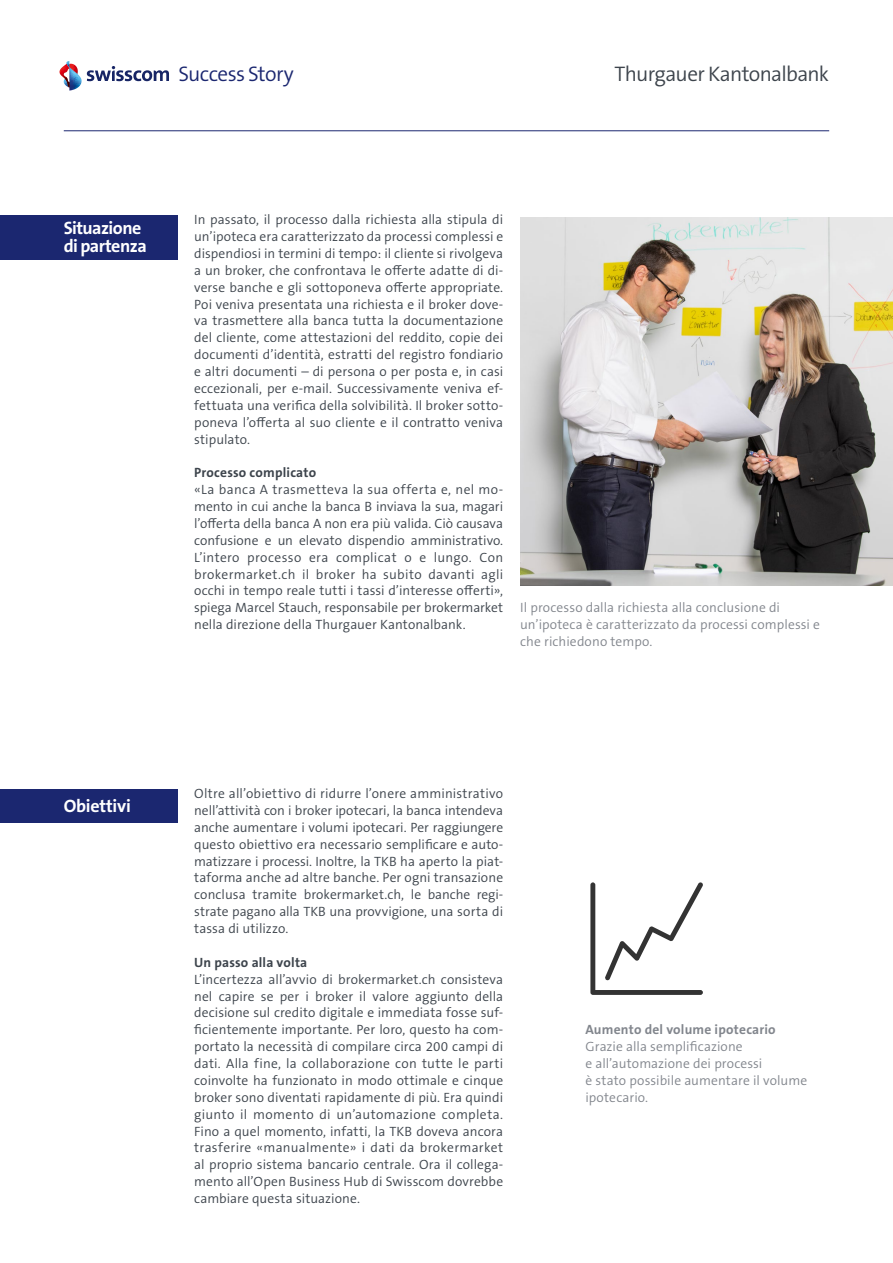
<style>
.page{position:relative;width:893px;height:1263px;background:#fff}
.page>*{position:absolute;margin:0;border:0;box-sizing:border-box;transform-origin:0 0}
.t1{font:300 21.15px "The Sans B W4";letter-spacing:-.03em;color:#3d444c}
.t2{font:300 21.15px "The Sans B W4";letter-spacing:-.025em;color:#1b2770}
.t3{font:700 18px/18px "The Sans B W7";letter-spacing:-.03em;color:#fff}
.t4{font:300 13.5px/16.8px "The Sans B W4";letter-spacing:.005em;color:#3d444c;text-align:justify}
.t5{font:300 13.5px/16.8px "The Sans B W4";letter-spacing:.005em;color:#82868d}
.t6{font:700 13.5px "The Sans B W7";letter-spacing:.015em;color:#3d444c}
.t7{font:700 13.5px "The Sans B W7";letter-spacing:.015em;color:#82868d}
</style>
<div class="page">
<svg style="left:59px;top:61px;width:110px;height:30px"></svg>
<hr style="left:64px;top:130px;width:765px;height:1px;background:#1b2770">
<img style="left:520px;top:218px;width:373px;height:368px">
<svg style="left:590px;top:882px;width:113px;height:113px"></svg>
<div style="left:0;top:215px;width:177px;height:44px;background:#1b2770"></div>
<div style="left:0;top:789px;width:177px;height:34px;background:#1b2770"></div>
<h1 class="t2" style="left:178px;top:60px;width:117px">Success Story</h1>
<h1 class="t1" style="left:614px;top:60px;width:216px">Thurgauer Kantonalbank</h1>
<h2 class="t3" style="left:64px;top:219px;width:84px">Situazione di partenza</h2>
<p class="t4" style="left:194px;top:211px;width:311px">In passato, il processo dalla richiesta alla stipula di un’ipoteca era caratterizzato da processi complessi e dispendiosi in termini di tempo: il cliente si rivolgeva a un broker, che confrontava le offerte adatte di di&shy;verse banche e gli sottoponeva offerte appropriate.<br>Poi veniva presentata una richiesta e il broker dove&shy;va trasmettere alla banca tutta la documentazione del cliente, come attestazioni del reddito, copie dei documenti d’identità, estratti del registro fondiario e altri documenti – di persona o per posta e, in casi eccezionali, per e-mail. Successivamente veniva ef&shy;fettuata una verifica della solvibilità. Il broker sotto&shy;poneva l’offerta al suo cliente e il contratto veniva stipulato.</p>
<p class="t6" style="left:194px;top:464px;width:124px">Processo complicato</p>
<p class="t4" style="left:194px;top:481px;width:311px">«La banca A trasmetteva la sua offerta e, nel mo&shy;mento in cui anche la banca B inviava la sua, magari l’offerta della banca A non era più valida. Ciò causava confusione e un elevato dispendio amministrativo.<br>L’intero processo era complicat o e lungo. Con brokermarket.ch il broker ha subito davanti agli occhi in tempo reale tutti i tassi d’interesse offerti», spiega Marcel Stauch, responsabile per brokermarket nella direzione della Thurgauer Kantonalbank.</p>
<p class="t5" style="left:520px;top:599px;width:301px">Il processo dalla richiesta alla conclusione di un’ipoteca è caratterizzato da processi complessi e che richiedono tempo.</p>
<h2 class="t3" style="left:64px;top:797px;width:69px">Obiettivi</h2>
<p class="t4" style="left:194px;top:785px;width:311px">Oltre all’obiettivo di ridurre l’onere amministrativo nell’attività con i broker ipotecari, la banca intendeva anche aumentare i volumi ipotecari. Per raggiungere questo obiettivo era necessario semplificare e auto&shy;matizzare i processi. Inoltre, la TKB ha aperto la piat&shy;taforma anche ad altre banche. Per ogni transazione conclusa tramite brokermarket.ch, le banche regi&shy;strate pagano alla TKB una provvigione, una sorta di tassa di utilizzo.</p>
<p class="t6" style="left:194px;top:953px;width:115px">Un passo alla volta</p>
<p class="t4" style="left:194px;top:971px;width:311px">L’incertezza all’avvio di brokermarket.ch consisteva nel capire se per i broker il valore aggiunto della decisione sul credito digitale e immediata fosse suf&shy;ficientemente importante. Per loro, questo ha com&shy;portato la necessità di compilare circa 200 campi di dati. Alla fine, la collaborazione con tutte le parti coinvolte ha funzionato in modo ottimale e cinque broker sono diventati rapidamente di più. Era quindi giunto il momento di un’automazione completa.<br>Fino a quel momento, infatti, la TKB doveva ancora trasferire «manualmente» i dati da brokermarket al proprio sistema bancario centrale. Ora il collega&shy;mento all’Open Business Hub di Swisscom dovrebbe cambiare questa situazione.</p>
<p class="t7" style="left:585px;top:1021px;width:192px">Aumento del volume ipotecario</p>
<p class="t5" style="left:585px;top:1038px;width:223px">Grazie alla semplificazione<br>e all’automazione dei processi<br>è stato possibile aumentare il volume ipotecario.</p>
</div>
